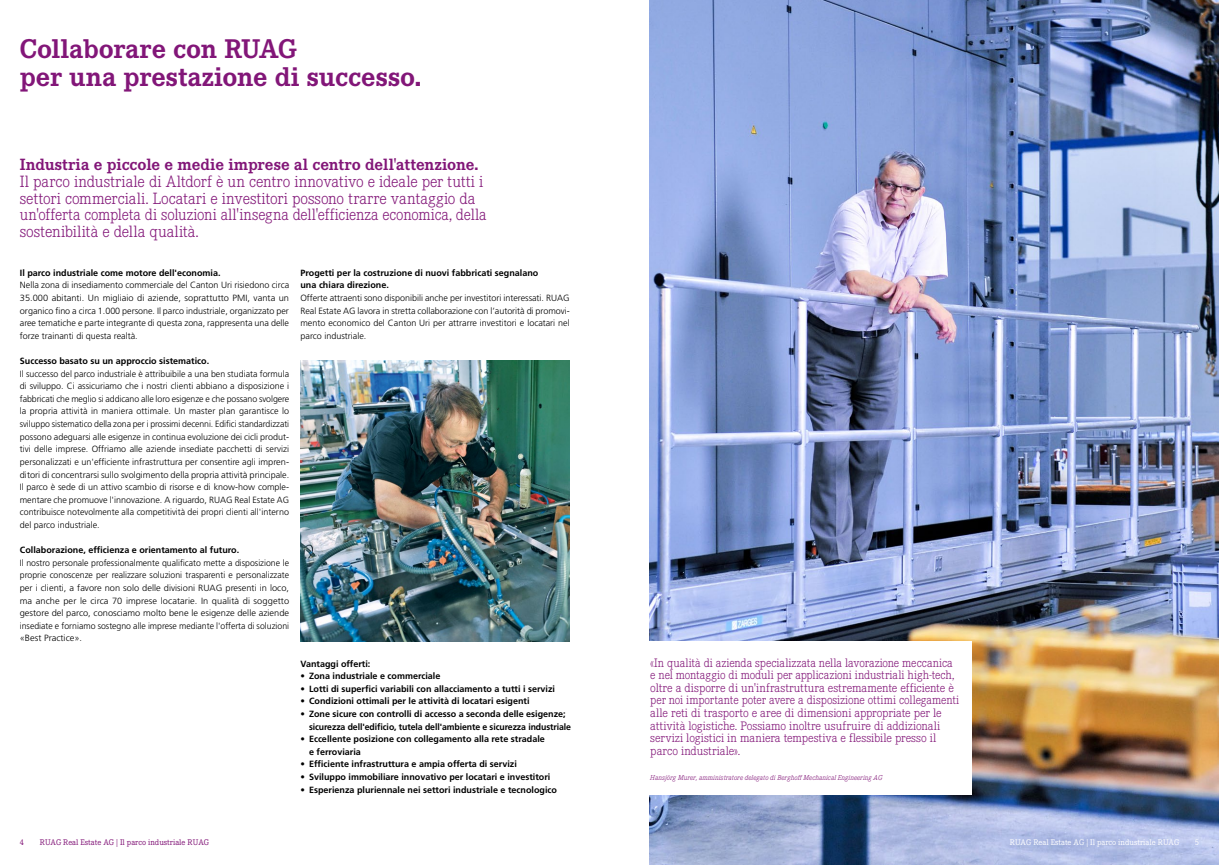
<style>
.page{position:relative;width:1219px;height:865px;background:#fff}
.page>*{position:absolute;margin:0;border:0;box-sizing:border-box;transform-origin:0 0}
.t1{font:700 26.5px/28.4px "Corporate EBQ";color:#821678}
.t2{font:300 16px/16.8px "Corporate EBQ";color:#821678}
.t3{font:700 16px "Corporate EBQ";color:#821678}
.t4{font:300 12px/12.6px "Corporate EBQ";color:#821678}
.t5{font:300 9px/12.6px "Frutiger";color:#000;text-align:justify}
.t6{font:700 9px/12.6px "Frutiger";color:#000}
.t7{font:8px "Corporate EBQ";color:#821678}
.t8{font:8px "Corporate EBQ";color:#fff}
.t9{font:italic 300 7px "Corporate EBQ";color:#821678}
</style>
<div class="page">
<img style="left:649px;top:0;width:570px;height:865px">
<div style="left:639px;top:641px;width:332px;height:154px;background:#fff"></div>
<img style="left:300px;top:360px;width:270px;height:281px">
<h1 class="t1" style="left:20px;top:34px;width:403px">Collaborare con RUAG<br>per una prestazione di successo.</h1>
<h2 class="t3" style="left:20px;top:155px;width:460px">Industria e piccole e medie imprese al centro dell'attenzione.</h2>
<p class="t2" style="left:20px;top:173px;width:468px">Il parco industriale di Altdorf è un centro innovativo e ideale per tutti i settori commerciali. Locatari e investitori possono trarre vantaggio da un'offerta completa di soluzioni all'insegna dell'efficienza economica, della sostenibilità e della qualità.</p>
<p class="t6" style="left:20px;top:266px;width:202px">Il parco industriale come motore dell'economia.</p>
<p class="t5" style="left:20px;top:279px;width:271px">Nella zona di insediamento commerciale del Canton Uri risiedono circa 35.000 abitanti. Un migliaio di aziende, soprattutto PMI, vanta un organico fino a circa 1.000 persone. Il parco industriale, organizzato per aree tematiche e parte integrante di questa zona, rappresenta una delle forze trainanti di questa realtà.</p>
<p class="t6" style="left:20px;top:354px;width:191px">Successo basato su un approccio sistematico.</p>
<p class="t5" style="left:20px;top:367px;width:271px">Il successo del parco industriale è attribuibile a una ben studiata formula di sviluppo. Ci assicuriamo che i nostri clienti abbiano a disposizione i fabbricati che meglio si addicano alle loro esigenze e che possano svolgere la propria attività in maniera ottimale. Un master plan garantisce lo sviluppo sistematico della zona per i prossimi decenni. Edifici standardizzati possono adeguarsi alle esigenze in continua evoluzione dei cicli produt&shy;tivi delle imprese. Offriamo alle aziende insediate pacchetti di servizi personalizzati e un'efficiente infrastruttura per consentire agli impren&shy;ditori di concentrarsi sullo svolgimento della propria attività principale.<br>Il parco è sede di un attivo scambio di risorse e di know-how comple&shy;mentare che promuove l'innovazione. A riguardo, RUAG Real Estate AG contribuisce notevolmente alla competitività dei propri clienti all'interno del parco industriale.</p>
<p class="t6" style="left:20px;top:543px;width:221px">Collaborazione, efficienza e orientamento al futuro.</p>
<p class="t5" style="left:20px;top:556px;width:271px">Il nostro personale professionalmente qualificato mette a disposizione le proprie conoscenze per realizzare soluzioni trasparenti e personalizzate per i clienti, a favore non solo delle divisioni RUAG presenti in loco, ma anche per le circa 70 imprese locatarie. In qualità di soggetto gestore del parco, conosciamo molto bene le esigenze delle aziende insediate e forniamo sostegno alle imprese mediante l'offerta di soluzioni «Best Practice».</p>
<p class="t6" style="left:300px;top:266px;width:239px">Progetti per la costruzione di nuovi fabbricati segnalano una chiara direzione.</p>
<p class="t5" style="left:300px;top:291px;width:271px">Offerte attraenti sono disponibili anche per investitori interessati. RUAG Real Estate AG lavora in stretta collaborazione con l’autorità di promovi&shy;mento economico del Canton Uri per attrarre investitori e locatari nel parco industriale.</p>
<p class="t6" style="left:300px;top:657px;width:71px">Vantaggi offerti:</p>
<p class="t6" style="left:300px;top:669px;width:141px">• Zona industriale e commerciale</p>
<p class="t6" style="left:300px;top:682px;width:256px">• Lotti di superfici variabili con allacciamento a tutti i servizi</p>
<p class="t6" style="left:300px;top:695px;width:231px">• Condizioni ottimali per le attività di locatari esigenti</p>
<p class="t6" style="left:309px;top:707px;width:264px;text-indent:-9px">• Zone sicure con controlli di accesso a seconda delle esigenze; sicurezza dell'edificio, tutela dell'ambiente e sicurezza industriale</p>
<p class="t6" style="left:309px;top:732px;width:237px;text-indent:-9px">• Eccellente posizione con collegamento alla rete stradale e ferroviaria</p>
<p class="t6" style="left:300px;top:758px;width:218px">• Efficiente infrastruttura e ampia offerta di servizi</p>
<p class="t6" style="left:300px;top:770px;width:251px">• Sviluppo immobiliare innovativo per locatari e investitori</p>
<p class="t6" style="left:300px;top:783px;width:258px">• Esperienza pluriennale nei settori industriale e tecnologico</p>
<p class="t4" style="left:650px;top:656px;width:310px">«In qualità di azienda specializzata nella lavorazione meccanica e nel montaggio di moduli per applicazioni industriali high-tech, oltre a disporre di un'infrastruttura estremamente efficiente è per noi importante poter avere a disposizione ottimi collegamenti alle reti di trasporto e aree di dimensioni appropriate per le attività logistiche. Possiamo inoltre usufruire di addizionali servizi logistici in maniera tempestiva e flessibile presso il parco industriale».</p>
<p class="t9" style="left:650px;top:773px;width:234px">Hansjörg Murer, amministratore delegato di Berghoff Mechanical Engineering AG</p>
<p class="t7" style="left:20px;top:837px;width:6px">4</p>
<p class="t7" style="left:40px;top:837px;width:171px">RUAG Real Estate AG | Il parco industriale RUAG</p>
<p class="t8" style="left:1010px;top:837px;width:171px">RUAG Real Estate AG | Il parco industriale RUAG</p>
<p class="t8" style="left:1195px;top:837px;width:6px">5</p>
</div>
